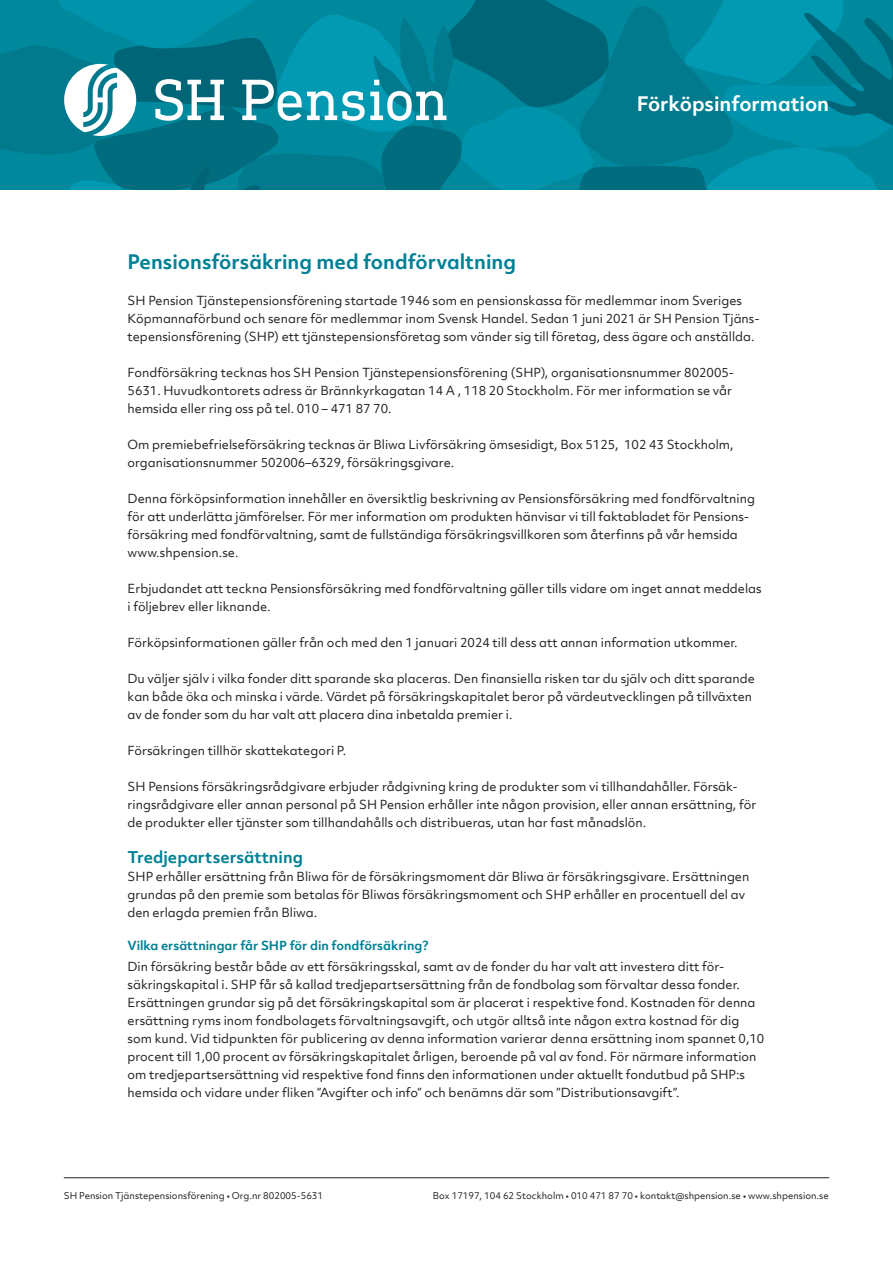
<style>
.page{position:relative;width:893px;height:1263px;background:#fff}
.page>*{position:absolute;margin:0;border:0;box-sizing:border-box;transform-origin:0 0}
.Brödtext_8_12_pkt_vänsterjusterad{font:700 19.2px "Objektiv Mk 2";color:#008195}
.t1{font:700 19.2px "Objektiv Mk 2";color:#fff}
.Brödtext_8_12_pkt_vänsterjusterad-2{font:700 15.6px "Objektiv Mk 2";color:#008195}
.Brödtext_8_12_pkt_vänsterjusterad-3{font:12px/18px "Objektiv Mk 2";color:#231f20}
.Brödtext_8_12_pkt_vänsterjusterad-4{font:700 12px "Objektiv Mk 2";color:#008195}
.t2{font:9px "Objektiv Mk 2";color:#231f20}
</style>
<div class="page">
<svg style="left:0;top:0;width:893px;height:190px;background:#0b869a"></svg>
<hr style="left:64px;top:1177px;width:765px;height:1px;background:#231f20">
<h1 class="t1" style="left:637px;top:90px;width:194px">Förköpsinformation</h1>
<p class="Brödtext_8_12_pkt_vänsterjusterad" style="left:128px;top:248px;width:390px">Pensionsförsäkring med fondförvaltning</p>
<p class="Brödtext_8_12_pkt_vänsterjusterad-3" style="left:128px;top:291px;width:634px">SH Pension Tjänstepensionsförening startade 1946 som en pensionskassa för medlemmar inom Sveriges<br>Köpmannaförbund och senare för medlemmar inom Svensk Handel. Sedan 1 juni 2021 är SH Pension Tjäns&shy;tepensionsförening (SHP) ett tjänstepensionsföretag som vänder sig till företag, dess ägare och anställda.</p>
<p class="Brödtext_8_12_pkt_vänsterjusterad-3" style="left:128px;top:363px;width:608px">Fondförsäkring tecknas hos SH Pension Tjänstepensionsförening (SHP), organisationsnummer 802005-<br>5631. Huvudkontorets adress är Brännkyrkagatan 14 A , 118 20 Stockholm. För mer information se vår hemsida eller ring oss på tel. 010 – 471 87 70.</p>
<p class="Brödtext_8_12_pkt_vänsterjusterad-3" style="left:128px;top:435px;width:608px">Om premiebefrielseförsäkring tecknas är Bliwa Livförsäkring ömsesidigt, Box 5125, 102 43 Stockholm, organisationsnummer 502006–6329, försäkringsgivare.</p>
<p class="Brödtext_8_12_pkt_vänsterjusterad-3" style="left:128px;top:489px;width:629px">Denna förköpsinformation innehåller en översiktlig beskrivning av Pensionsförsäkring med fondförvaltning för att underlätta jämförelser. För mer information om produkten hänvisar vi till faktabladet för Pensions&shy;försäkring med fondförvaltning, samt de fullständiga försäkringsvillkoren som återfinns på vår hemsida www.shpension.se.</p>
<p class="Brödtext_8_12_pkt_vänsterjusterad-3" style="left:128px;top:579px;width:636px">Erbjudandet att teckna Pensionsförsäkring med fondförvaltning gäller tills vidare om inget annat meddelas i följebrev eller liknande.</p>
<p class="Brödtext_8_12_pkt_vänsterjusterad-3" style="left:128px;top:633px;width:612px">Förköpsinformationen gäller från och med den 1 januari 2024 till dess att annan information utkommer.</p>
<p class="Brödtext_8_12_pkt_vänsterjusterad-3" style="left:128px;top:669px;width:629px">Du väljer själv i vilka fonder ditt sparande ska placeras. Den finansiella risken tar du själv och ditt sparande kan både öka och minska i värde. Värdet på försäkringskapitalet beror på värdeutvecklingen på tillväxten av de fonder som du har valt att placera dina inbetalda premier i.</p>
<p class="Brödtext_8_12_pkt_vänsterjusterad-3" style="left:128px;top:741px;width:220px">Försäkringen tillhör skattekategori P.</p>
<p class="Brödtext_8_12_pkt_vänsterjusterad-3" style="left:128px;top:777px;width:630px">SH Pensions försäkringsrådgivare erbjuder rådgivning kring de produkter som vi tillhandahåller. Försäk&shy;ringsrådgivare eller annan personal på SH Pension erhåller inte någon provision, eller annan ersättning, för de produkter eller tjänster som tillhandahålls och distribueras, utan har fast månadslön.</p>
<p class="Brödtext_8_12_pkt_vänsterjusterad-2" style="left:128px;top:846px;width:177px">Tredjepartsersättning</p>
<p class="Brödtext_8_12_pkt_vänsterjusterad-3" style="left:128px;top:867px;width:623px">SHP erhåller ersättning från Bliwa för de försäkringsmoment där Bliwa är försäkringsgivare. Ersättningen grundas på den premie som betalas för Bliwas försäkringsmoment och SHP erhåller en procentuell del av den erlagda premien från Bliwa.</p>
<p class="Brödtext_8_12_pkt_vänsterjusterad-4" style="left:128px;top:937px;width:302px">Vilka ersättningar får SHP för din fondförsäkring?</p>
<p class="Brödtext_8_12_pkt_vänsterjusterad-3" style="left:128px;top:957px;width:638px">Din försäkring består både av ett försäkringsskal, samt av de fonder du har valt att investera ditt för&shy;säkringskapital i. SHP får så kallad tredjepartsersättning från de fondbolag som förvaltar dessa fonder.<br>Ersättningen grundar sig på det försäkringskapital som är placerat i respektive fond. Kostnaden för denna ersättning ryms inom fondbolagets förvaltningsavgift, och utgör alltså inte någon extra kostnad för dig som kund. Vid tidpunkten för publicering av denna information varierar denna ersättning inom spannet 0,10 procent till 1,00 procent av försäkringskapitalet årligen, beroende på val av fond. För närmare information om tredjepartsersättning vid respektive fond finns den informationen under aktuellt fondutbud på SHP:s hemsida och vidare under fliken ”Avgifter och info” och benämns där som ”Distributionsavgift”.</p>
<p class="t2" style="left:64px;top:1189px;width:261px">SH Pension Tjänstepensionsförening • Org.nr 802005-5631</p>
<p class="t2" style="left:433px;top:1189px;width:397px">Box 17197, 104 62 Stockholm • 010 471 87 70 • kontakt@shpension.se • www.shpension.se</p>
</div>
